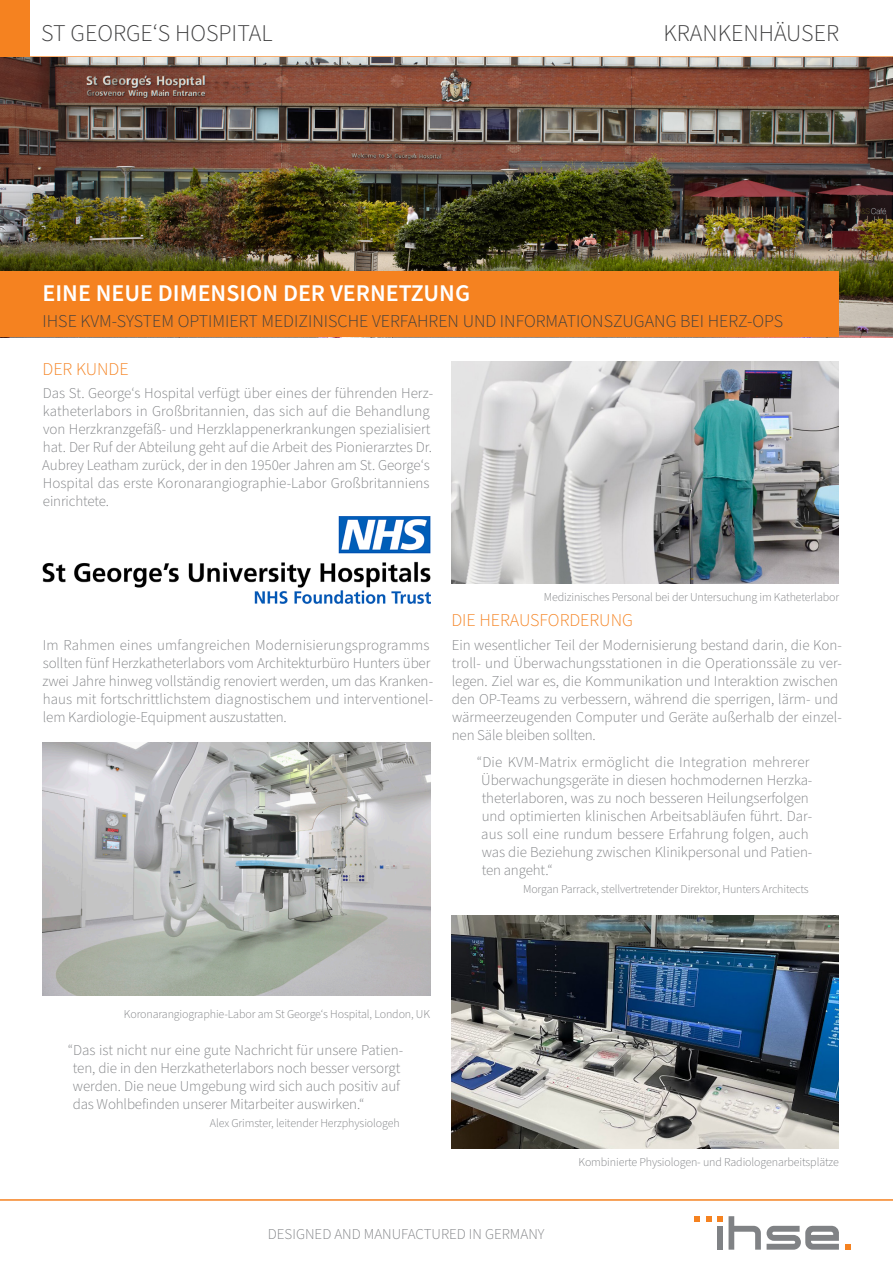
<style>
.page{position:relative;width:893px;height:1263px;background:#fff}
.page>*{position:absolute;margin:0;border:0;box-sizing:border-box;transform-origin:0 0}
.t1{font:600 24px "Source Sans Pro";color:#fff}
.Header_left{font:300 24px "Source Sans Pro";color:#3e3e3f}
.Header_right{font:300 24px "Source Sans Pro";color:#3e3e3f}
.Subtitle{font:300 18px "Source Sans Pro";color:#3e3e3f}
.Headline{font:300 18px "Source Sans Pro";color:#f58220}
.Text{font:300 15px/18px "Source Sans Pro";color:#808285}
.Zitat{font:300 15px/18px "Source Sans Pro";letter-spacing:-.005em;color:#808285}
.Claim{font:300 15px "Source Sans Pro";color:#808285}
.picture_description{font:300 12px "Source Sans Pro";letter-spacing:-.01em;color:#808285}
.Zitat_Name{font:300 12px "Source Sans Pro";letter-spacing:-.01em;color:#808285}
</style>
<div class="page">
<hr style="left:0;top:56px;width:893px;height:2px;background:#f58220">
<div style="left:0;top:0;width:30px;height:58px;background:#f58220"></div>
<hr style="left:0;top:1199px;width:893px;height:2px;background:#f58220">
<svg style="left:694px;top:1216px;width:6px;height:6px"></svg>
<svg style="left:706px;top:1216px;width:5px;height:6px"></svg>
<svg style="left:717px;top:1216px;width:44px;height:34px"></svg>
<svg style="left:767px;top:1226px;width:72px;height:24px"></svg>
<svg style="left:845px;top:1244px;width:5px;height:6px"></svg>
<img style="left:0;top:58px;width:893px;height:279px">
<div style="left:0;top:272px;width:839px;height:65px;background:#f58220"></div>
<img style="left:451px;top:362px;width:388px;height:221px">
<img style="left:43px;top:516px;width:387px;height:87px">
<img style="left:43px;top:743px;width:387px;height:253px">
<img style="left:451px;top:915px;width:388px;height:233px">
<p class="Header_left" style="left:41px;top:17px;width:233px">ST GEORGE‘S HOSPITAL</p>
<p class="Header_right" style="left:664px;top:17px;width:177px">KRANKENHÄUSER</p>
<p class="t1" style="left:43px;top:277px;width:429px">EINE NEUE DIMENSION DER VERNETZUNG</p>
<p class="Subtitle" style="left:43px;top:309px;width:742px">IHSE KVM-SYSTEM OPTIMIERT MEDIZINISCHE VERFAHREN UND INFORMATIONSZUGANG BEI HERZ-OPS</p>
<p class="Headline" style="left:43px;top:357px;width:88px">DER KUNDE</p>
<p class="Text" style="left:42px;top:384px;width:392px">Das St. George‘s Hospital verfügt über eines der führenden Herz&shy;katheterlabors in Großbritannien, das sich auf die Behandlung von Herzkranzgefäß- und Herzklappenerkrankungen spezialisiert hat. Der Ruf der Abteilung geht auf die Arbeit des Pionierarztes Dr.<br>Aubrey Leatham zurück, der in den 1950er Jahren am St. George‘s Hospital das erste Koronarangiographie-Labor Großbritanniens einrichtete.</p>
<p class="Text" style="left:42px;top:636px;width:392px">Im Rahmen eines umfangreichen Modernisierungsprogramms sollten fünf Herzkatheterlabors vom Architekturbüro Hunters über zwei Jahre hinweg vollständig renoviert werden, um das Kranken&shy;haus mit fortschrittlichstem diagnostischem und interventionel&shy;lem Kardiologie-Equipment auszustatten.</p>
<p class="picture_description" style="left:544px;top:589px;width:297px">Medizinisches Personal bei der Untersuchung im Katheterlabor</p>
<p class="Headline" style="left:451px;top:608px;width:183px">DIE HERAUSFORDERUNG</p>
<p class="Text" style="left:452px;top:636px;width:392px">Ein wesentlicher Teil der Modernisierung bestand darin, die Kon&shy;troll- und Überwachungsstationen in die Operationssäle zu ver&shy;legen. Ziel war es, die Kommunikation und Interaktion zwischen den OP-Teams zu verbessern, während die sperrigen, lärm- und wärmeerzeugenden Computer und Geräte außerhalb der einzel&shy;nen Säle bleiben sollten.</p>
<p class="Zitat" style="left:477px;top:753px;width:337px">“Die KVM-Matrix ermöglicht die Integration mehrerer Überwachungsgeräte in diesen hochmodernen Herzka&shy;theterlaboren, was zu noch besseren Heilungserfolgen und optimierten klinischen Arbeitsabläufen führt. Dar&shy;aus soll eine rundum bessere Erfahrung folgen, auch was die Beziehung zwischen Klinikpersonal und Patien&shy;ten angeht.“</p>
<p class="Zitat_Name" style="left:523px;top:881px;width:287px">Morgan Parrack, stellvertretender Direktor, Hunters Architects</p>
<p class="picture_description" style="left:124px;top:1006px;width:308px">Koronarangiographie-Labor am St George‘s Hospital, London, UK</p>
<p class="Zitat" style="left:73px;top:1041px;width:332px;text-indent:-5px">“Das ist nicht nur eine gute Nachricht für unsere Patien&shy;ten, die in den Herzkatheterlabors noch besser versorgt werden. Die neue Umgebung wird sich auch positiv auf das Wohlbefinden unserer Mitarbeiter auswirken.“</p>
<p class="Zitat_Name" style="left:210px;top:1115px;width:191px">Alex Grimster, leitender Herzphysiologeh</p>
<p class="picture_description" style="left:578px;top:1154px;width:262px">Kombinierte Physiologen- und Radiologenarbeitsplätze</p>
<p class="Claim" style="left:268px;top:1223px;width:278px">DESIGNED AND MANUFACTURED IN GERMANY</p>
</div>
